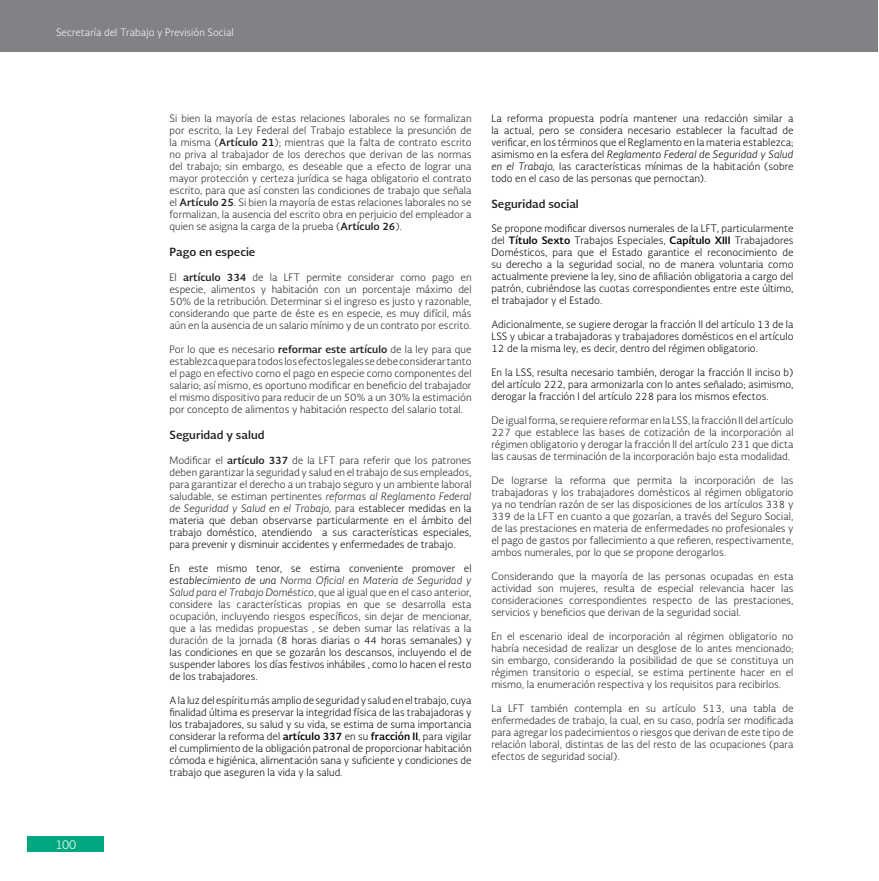
<style>
.page{position:relative;width:879px;height:881px;background:#fff}
.page>*{position:absolute;margin:0;border:0;box-sizing:border-box;transform-origin:0 0}
.t1{font:300 12px "Soberana Sans";color:#fff}
.t2{font:700 11px "Soberana Sans";color:#231f20}
.t3{font:300 10px/12px "Soberana Sans";color:#231f20;text-align:justify}
.t4{font:300 10px/12px "Soberana Sans";color:#000;text-align:justify}
.t5{font:300 10px "Soberana Sans";color:#fff}
.s1{font-weight:700}
.s2{font-style:italic}
.s3{color:#000}
.s4{font-style:italic;color:#000}
</style>
<div class="page">
<div style="left:0;top:0;width:878px;height:52px;background:#808285"></div>
<div style="left:28px;top:836px;width:76px;height:15px;background:#00a77e"></div>
<hr style="left:878px;top:0;width:1px;height:52px;background:#00a77e">
<p class="t5" style="left:56px;top:26px;width:179px">Secretaría del Trabajo y Previsión Social</p>
<p class="t1" style="left:55px;top:837px;width:23px">100</p>
<p class="t3" style="left:169px;top:112px;width:303px">Si bien la mayoría de estas relaciones laborales no se formalizan por escrito, la Ley Federal del Trabajo establece la presunción de la misma (<span class="s1">Artículo 21</span>); mientras que la falta de contrato escrito no priva al trabajador de los derechos que derivan de las normas del trabajo; sin embargo, es deseable que a efecto de lograr una mayor protección y certeza jurídica se haga obligatorio el contrato escrito, para que así consten las condiciones de trabajo que señala el <span class="s1">Artículo 25</span>. Si bien la mayoría de estas relaciones laborales no se formalizan, la ausencia del escrito obra en perjuicio del empleador a quien se asigna la carga de la prueba (<span class="s1">Artículo 26</span>).</p>
<p class="t2" style="left:169px;top:245px;width:87px">Pago en especie</p>
<p class="t3" style="left:169px;top:271px;width:303px">El <span class="s1">artículo 334</span> de la LFT permite considerar como pago en especie, alimentos y habitación con un porcentaje máximo del 50% de la retribución. Determinar si el ingreso es justo y razonable, considerando que parte de éste es en especie, es muy difícil, más aún en la ausencia de un salario mínimo y de un contrato por escrito.</p>
<p class="t3" style="left:169px;top:343px;width:303px">Por lo que es necesario <span class="s1">reformar este artículo</span> de la ley para que establezca que para todos los efectos legales se debe considerar tanto el pago en efectivo como el pago en especie como componentes del salario; así mismo, es oportuno modificar en beneficio del trabajador el mismo dispositivo para reducir de un 50% a un 30% la estimación por concepto de alimentos y habitación respecto del salario total.</p>
<p class="t2" style="left:169px;top:427px;width:96px">Seguridad y salud</p>
<p class="t3" style="left:169px;top:454px;width:303px">Modificar el <span class="s1">artículo 337</span> de la LFT para referir que los patrones deben garantizar la seguridad y salud en el trabajo de sus empleados, para garantizar el derecho a un trabajo seguro y un ambiente laboral saludable, se estiman pertinentes <span class="s2">reformas al Reglamento Federal de Seguridad y Salud en el Trabajo,</span> para e<span class="s3">stablecer medidas en la materia que deban observarse particularmente en el ámbito del trabajo doméstico, atendiendo a sus características especiales, para prevenir y disminuir accidentes y enfermedades de trabajo.</span></p>
<p class="t3" style="left:169px;top:562px;width:303px"><span class="s3">En este mismo tenor, se estima conveniente promover el </span><span class="s4">establecimiento de una</span> <span class="s2">Norma Oficial en Materia de Seguridad y Salud para el Trabajo Doméstico</span>, que al igual que en el caso anterior, considere las características propias en que se desarrolla esta ocupación, incluyendo riesgos específicos, sin dejar de mencionar, que a las medidas propuestas , se deben sumar las relativas a la duración de la jornada (<span class="s3">8 horas diarias o 44 horas semanales) y las condiciones en que se gozarán los descansos, incluyendo el de suspender labores los días festivos inhábiles , como lo hacen el resto de los trabajadores.</span></p>
<p class="t4" style="left:169px;top:694px;width:303px">A la luz del espíritu más amplio de seguridad y salud en el trabajo, cuya finalidad última es preservar la integridad física de las trabajadoras y los trabajadores, su salud y su vida, se estima de suma importancia considerar la reforma del <span class="s1">artículo 337</span> en su <span class="s1">fracción II</span>, para vigilar el cumplimiento de la obligación patronal de proporcionar habitación cómoda e higiénica, alimentación sana y suficiente y condiciones de trabajo que aseguren la vida y la salud.</p>
<p class="t4" style="left:491px;top:112px;width:303px">La reforma propuesta podría mantener una redacción similar a la actual, pero se considera necesario establecer la facultad de verificar, en los términos que el Reglamento en la materia establezca; asimismo en la esfera del <span class="s2">Reglamento Federal de Seguridad y Salud en el Trabajo,</span> las características mínimas de la habitación (sobre todo en el caso de las personas que pernoctan).</p>
<p class="t2" style="left:491px;top:197px;width:89px">Seguridad social</p>
<p class="t4" style="left:491px;top:222px;width:303px">Se propone modificar diversos numerales de la LFT, particularmente del <span class="s1">Título Sexto</span> Trabajos Especiales, <span class="s1">Capítulo XIII</span> Trabajadores Domésticos, para que el Estado garantice el reconocimiento de su derecho a la seguridad social, no de manera voluntaria como actualmente previene la ley, sino de afiliación obligatoria a cargo del patrón, cubriéndose las cuotas correspondientes entre este último, el trabajador y el Estado.</p>
<p class="t4" style="left:491px;top:318px;width:303px">Adicionalmente, se sugiere derogar la fracción II del artículo 13 de la LSS y ubicar a trabajadoras y trabajadores domésticos en el artículo 12 de la misma ley, es decir, dentro del régimen obligatorio.</p>
<p class="t4" style="left:491px;top:366px;width:303px">En la LSS, resulta necesario también, derogar la fracción II inciso b) del artículo 222, para armonizarla con lo antes señalado; asimismo, derogar la fracción I del artículo 228 para los mismos efectos.</p>
<p class="t3" style="left:491px;top:414px;width:303px">De igual forma, se requiere reformar en la LSS, la fracción II del artículo 227 que establece las bases de cotización de la incorporación al régimen obligatorio y derogar la fracción II del artículo 231 que dicta las causas de terminación de la incorporación bajo esta modalidad.</p>
<p class="t3" style="left:491px;top:474px;width:303px">De lograrse la reforma que permita la incorporación de las trabajadoras y los trabajadores domésticos al régimen obligatorio ya no tendrían razón de ser las disposiciones de los artículos 338 y 339 de la LFT en cuanto a que gozarían, a través del Seguro Social, de las prestaciones en materia de enfermedades no profesionales y el pago de gastos por fallecimiento a que refieren, respectivamente, ambos numerales, por lo que se propone derogarlos.</p>
<p class="t3" style="left:491px;top:570px;width:303px">Considerando que la mayoría de las personas ocupadas en esta actividad son mujeres, resulta de especial relevancia hacer las consideraciones correspondientes respecto de las prestaciones, servicios y beneficios que derivan de la seguridad social.</p>
<p class="t3" style="left:491px;top:630px;width:303px">En el escenario ideal de incorporación al régimen obligatorio no habría necesidad de realizar un desglose de lo antes mencionado; sin embargo, considerando la posibilidad de que se constituya un régimen transitorio o especial, se estima pertinente hacer en el mismo, la enumeración respectiva y los requisitos para recibirlos.</p>
<p class="t3" style="left:491px;top:702px;width:303px">La LFT también contempla en su artículo 513, una tabla de enfermedades de trabajo, la cual, en su caso, podría ser modificada para agregar los padecimientos o riesgos que derivan de este tipo de relación laboral, distintas de las del resto de las ocupaciones (para efectos de seguridad social).</p>
</div>
